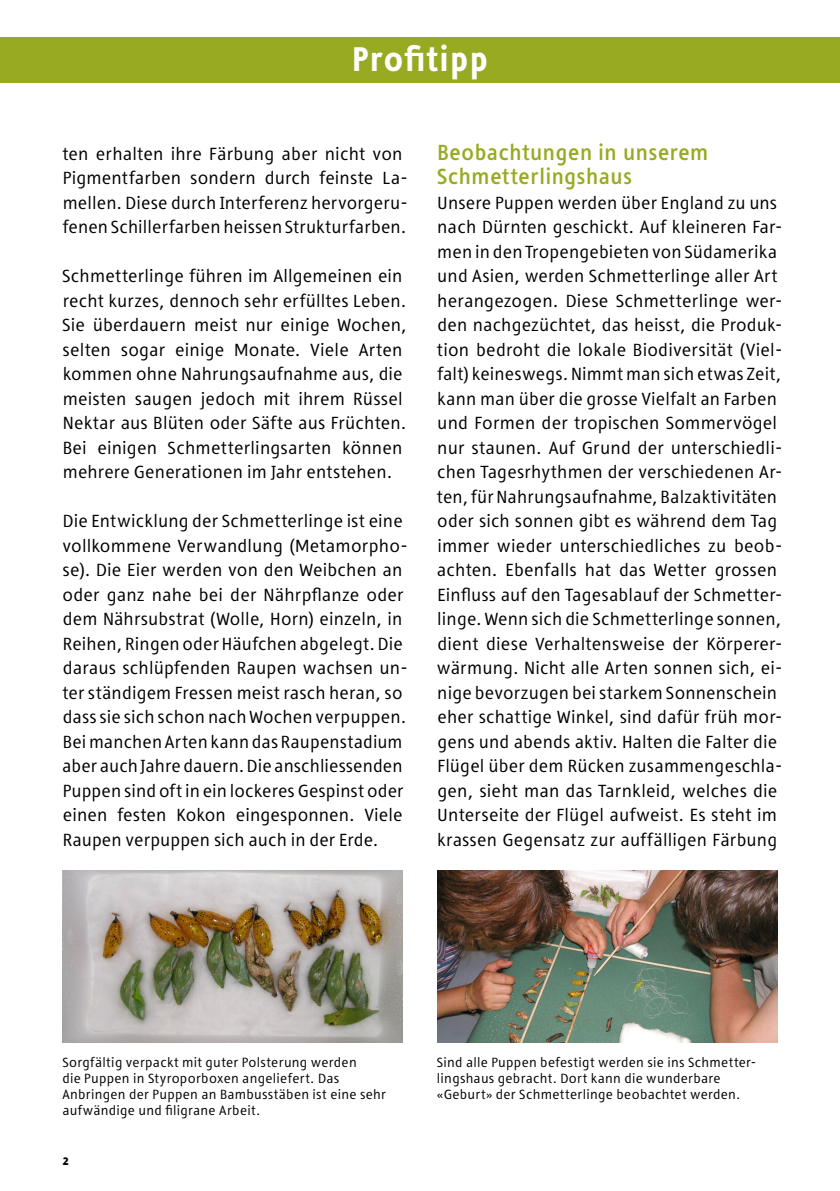
<style>
.page{position:relative;width:840px;height:1191px;background:#fff}
.page>*{position:absolute;margin:0;border:0;box-sizing:border-box;transform-origin:0 0}
._02_Headline{font:900 36px "Tara";letter-spacing:.01em;color:#fff}
._03_Thementitel{font:700 23px/24.6px "Tara";color:#98aa22}
._05_Grundtext{font:18.4px/24.4px "Tara";letter-spacing:.01em;color:#000}
._08_Liste_Grundtext{font:900 15px "Tara";color:#000}
._05_Legende{font:14px/16px "Tara";letter-spacing:.02em;color:#000}
</style>
<div class="page">
<div style="left:0;top:37px;width:839px;height:45px;background:#98aa22"></div>
<img style="left:437px;top:870px;width:340px;height:172px">
<img style="left:62px;top:870px;width:341px;height:172px">
<p class="_02_Headline" style="left:351px;top:39px;width:138px">Profitipp</p>
<p class="_05_Grundtext" style="left:62px;top:142px;width:347px">ten erhalten ihre Färbung aber nicht von Pigmentfarben sondern durch feinste La&shy;mellen. Diese durch Interferenz hervorgeru&shy;fenen Schillerfarben heissen Strukturfarben.</p>
<p class="_05_Grundtext" style="left:62px;top:264px;width:346px">Schmetterlinge führen im Allgemeinen ein recht kurzes, dennoch sehr erfülltes Leben.<br>Sie überdauern meist nur einige Wochen, selten sogar einige Monate. Viele Arten kommen ohne Nahrungsaufnahme aus, die meisten saugen jedoch mit ihrem Rüssel Nektar aus Blüten oder Säfte aus Früchten.<br>Bei einigen Schmetterlingsarten können mehrere Generationen im Jahr entstehen.</p>
<p class="_05_Grundtext" style="left:62px;top:509px;width:347px">Die Entwicklung der Schmetterlinge ist eine vollkommene Verwandlung (Metamorpho&shy;se). Die Eier werden von den Weibchen an oder ganz nahe bei der Nährpflanze oder dem Nährsubstrat (Wolle, Horn) einzeln, in Reihen, Ringen oder Häufchen abgelegt. Die daraus schlüpfenden Raupen wachsen un&shy;ter ständigem Fressen meist rasch heran, so dass sie sich schon nach Wochen verpuppen.<br>Bei manchen Arten kann das Raupenstadium aber auch Jahre dauern. Die anschliessenden Puppen sind oft in ein lockeres Gespinst oder einen festen Kokon eingesponnen. Viele Raupen verpuppen sich auch in der Erde.</p>
<p class="_03_Thementitel" style="left:436px;top:140px;width:273px">Beobachtungen in unserem<br>Schmetterlingshaus</p>
<p class="_05_Grundtext" style="left:436px;top:191px;width:347px">Unsere Puppen werden über England zu uns nach Dürnten geschickt. Auf kleineren Far&shy;men in den Tropengebieten von Südamerika und Asien, werden Schmetterlinge aller Art herangezogen. Diese Schmetterlinge wer&shy;den nachgezüchtet, das heisst, die Produk&shy;tion bedroht die lokale Biodiversität (Viel&shy;falt) keineswegs. Nimmt man sich etwas Zeit, kann man über die grosse Vielfalt an Farben und Formen der tropischen Sommervögel nur staunen. Auf Grund der unterschiedli&shy;chen Tagesrhythmen der verschiedenen Ar&shy;ten, für Nahrungsaufnahme, Balzaktivitäten oder sich sonnen gibt es während dem Tag immer wieder unterschiedliches zu beob&shy;achten. Ebenfalls hat das Wetter grossen Einfluss auf den Tagesablauf der Schmetter&shy;linge. Wenn sich die Schmetterlinge sonnen, dient diese Verhaltensweise der Körperer&shy;wärmung. Nicht alle Arten sonnen sich, ei&shy;nige bevorzugen bei starkem Sonnenschein eher schattige Winkel, sind dafür früh mor&shy;gens und abends aktiv. Halten die Falter die Flügel über dem Rücken zusammengeschla&shy;gen, sieht man das Tarnkleid, welches die Unterseite der Flügel aufweist. Es steht im krassen Gegensatz zur auffälligen Färbung</p>
<p class="_05_Legende" style="left:62px;top:1054px;width:325px">Sorgfältig verpackt mit guter Polsterung werden<br>die Puppen in Styroporboxen angeliefert. Das Anbringen der Puppen an Bambusstäben ist eine sehr aufwändige und filigrane Arbeit.</p>
<p class="_05_Legende" style="left:436px;top:1054px;width:321px">Sind alle Puppen befestigt werden sie ins Schmetter&shy;lingshaus gebracht. Dort kann die wunderbare «Geburt» der Schmetterlinge beobachtet werden.</p>
<p class="_08_Liste_Grundtext" style="left:62px;top:1151px;width:8px">2</p>
</div>
